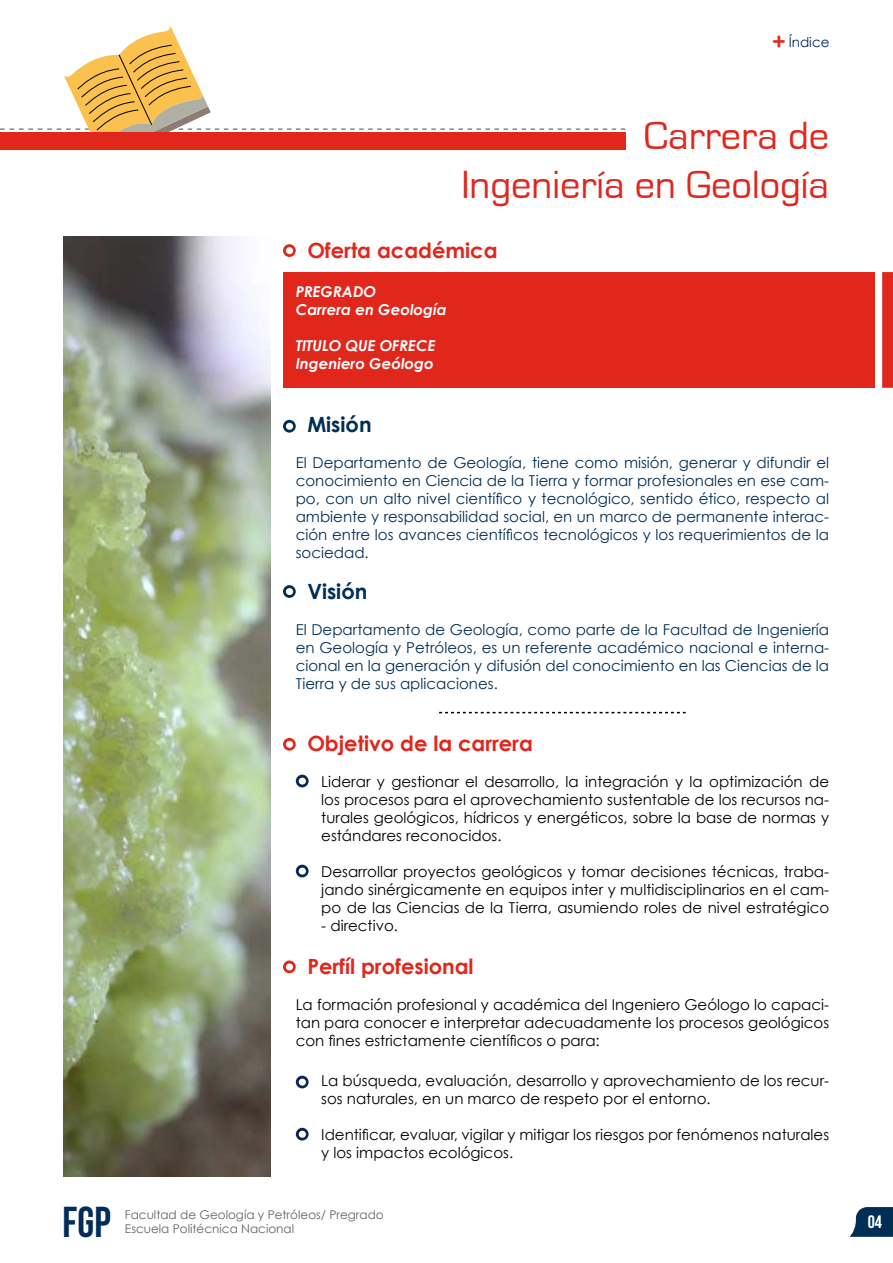
<style>
.page{position:relative;width:893px;height:1263px;background:#fff}
.page>*{position:absolute;margin:0;border:0;box-sizing:border-box;transform-origin:0 0}
.t1{font:43.2px "Bebas Neue";color:#002c5a}
.t2{font:40.5px/48.6px "Eurostile";color:#e1261c;text-align:right}
.t3{font:33px "Bebas Neue";color:#e1261c}
.t4{font:700 21px "Century Gothic";color:#e1261c}
.t5{font:700 21px "Century Gothic";color:#002e55}
.t6{font:18px "Bebas Neue";color:#fff}
.t7{font:15px/18px "Century Gothic";color:#000;text-align:justify}
.t8{font:15px/18px "Century Gothic";color:#002e55;text-align:justify}
.t9{font:italic 700 15px/18px "Century Gothic";color:#fff}
.t10{font:13.5px "Century Gothic";color:#00265b}
.t11{font:12px "Century Gothic";color:#636363}
</style>
<div class="page">
<svg style="left:0;top:26px;width:625px;height:107px"></svg>
<div style="left:0;top:133px;width:625px;height:17px;background:#e1261c"></div>
<svg style="left:849px;top:1207px;width:44px;height:30px"></svg>
<svg style="left:296px;top:1076px;width:13px;height:12px"></svg>
<svg style="left:296px;top:775px;width:13px;height:12px"></svg>
<svg style="left:296px;top:865px;width:13px;height:12px"></svg>
<svg style="left:296px;top:1128px;width:13px;height:12px"></svg>
<svg style="left:283px;top:244px;width:13px;height:13px"></svg>
<svg style="left:283px;top:960px;width:13px;height:13px"></svg>
<svg style="left:283px;top:420px;width:13px;height:13px"></svg>
<svg style="left:283px;top:585px;width:13px;height:13px"></svg>
<div style="left:283px;top:272px;width:591px;height:115px;background:#e1261c"></div>
<svg style="left:882px;top:272px;width:11px;height:115px"></svg>
<img style="left:64px;top:237px;width:206px;height:940px">
<svg style="left:439px;top:712px;width:247px;height:1px"></svg>
<svg style="left:283px;top:738px;width:13px;height:13px"></svg>
<h3 class="t3" style="left:772px;top:23px;width:15px">+</h3>
<p class="t10" style="left:789px;top:34px;width:42px">Índice</p>
<h2 class="t2" style="left:461px;top:113px;width:369px">Carrera de<br>Ingeniería en Geología</h2>
<h3 class="t4" style="left:307px;top:237px;width:192px">Oferta académica</h3>
<p class="t9" style="left:296px;top:283px;width:152px">PREGRADO<br>Carrera en Geología</p>
<p class="t9" style="left:296px;top:337px;width:141px">TITULO QUE OFRECE<br>Ingeniero Geólogo</p>
<h3 class="t5" style="left:307px;top:411px;width:66px">Misión</h3>
<p class="t8" style="left:296px;top:453px;width:535px">El Departamento de Geología, tiene como misión, generar y difundir el conocimiento en Ciencia de la Tierra y formar profesionales en ese cam&shy;po, con un alto nivel científico y tecnológico, sentido ético, respecto al ambiente y responsabilidad social, en un marco de permanente interac&shy;ción entre los avances científicos tecnológicos y los requerimientos de la sociedad.</p>
<h3 class="t5" style="left:307px;top:578px;width:62px">Visión</h3>
<p class="t8" style="left:296px;top:620px;width:535px">El Departamento de Geología, como parte de la Facultad de Ingeniería en Geología y Petróleos, es un referente académico nacional e interna&shy;cional en la generación y difusión del conocimiento en las Ciencias de la Tierra y de sus aplicaciones.</p>
<h3 class="t4" style="left:307px;top:730px;width:227px">Objetivo de la carrera</h3>
<p class="t7" style="left:321px;top:772px;width:509px">Liderar y gestionar el desarrollo, la integración y la optimización de los procesos para el aprovechamiento sustentable de los recursos na&shy;turales geológicos, hídricos y energéticos, sobre la base de normas y estándares reconocidos.</p>
<p class="t7" style="left:321px;top:862px;width:509px">Desarrollar proyectos geológicos y tomar decisiones técnicas, traba&shy;jando sinérgicamente en equipos inter y multidisciplinarios en el cam&shy;po de las Ciencias de la Tierra, asumiendo roles de nivel estratégico</p>
<p class="t7" style="left:321px;top:916px;width:78px">- directivo.</p>
<h3 class="t4" style="left:307px;top:953px;width:168px">Perfíl profesional</h3>
<p class="t7" style="left:296px;top:995px;width:535px">La formación profesional y académica del Ingeniero Geólogo lo capaci&shy;tan para conocer e interpretar adecuadamente los procesos geológicos con fines estrictamente científicos o para:</p>
<p class="t7" style="left:321px;top:1071px;width:509px">La búsqueda, evaluación, desarrollo y aprovechamiento de los recur&shy;sos naturales, en un marco de respeto por el entorno.</p>
<p class="t7" style="left:321px;top:1125px;width:509px">Identificar, evaluar, vigilar y mitigar los riesgos por fenómenos naturales y los impactos ecológicos.</p>
<h1 class="t1" style="left:63px;top:1199px;width:49px">FGP</h1>
<p class="t11" style="left:125px;top:1207px;width:260px">Facultad de Geología y Petróleos/ Pregrado</p>
<p class="t11" style="left:125px;top:1221px;width:171px">Escuela Politécnica Nacional</p>
<p class="t6" style="left:868px;top:1212px;width:16px">04</p>
</div>
